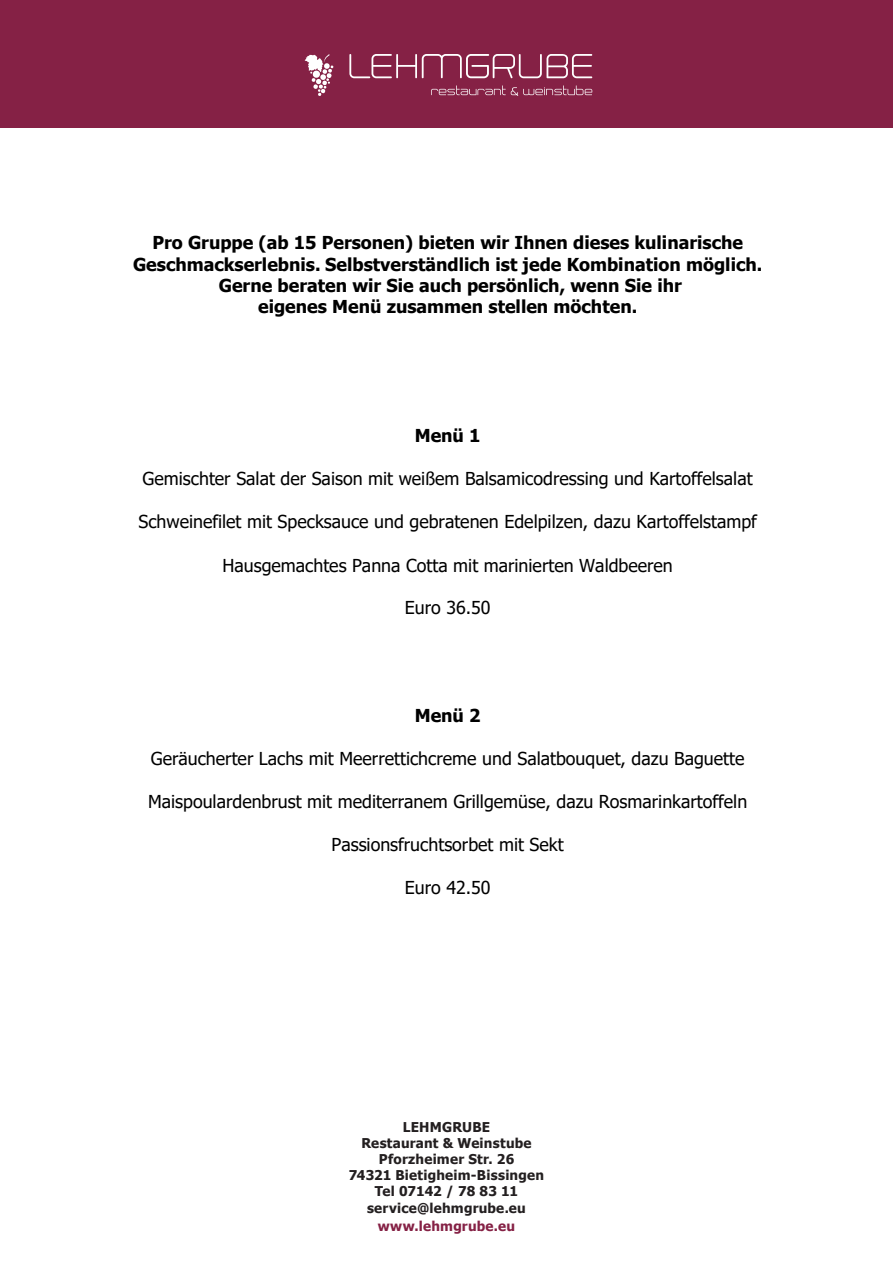
<style>
.page{position:relative;width:893px;height:1263px;background:#fff}
.page>*{position:absolute;margin:0;border:0;box-sizing:border-box;transform-origin:0 0}
.t1{font:17.85px "Tahoma";color:#000}
.t2{font:700 17.85px/21.5px "Tahoma";color:#000;text-align:center}
.t3{font:700 13.5px/16.2px "Tahoma";letter-spacing:.015em;color:#231f20;text-align:center}
.t4{font:700 13.5px "Tahoma";letter-spacing:.015em;color:#852145}
</style>
<div class="page">
<div style="left:0;top:0;width:893px;height:128px;background:#852145"></div>
<svg style="left:305px;top:54px;width:29px;height:42px"></svg>
<svg style="left:349px;top:54px;width:243px;height:24px"></svg>
<svg style="left:431px;top:85px;width:161px;height:11px"></svg>
<p class="t2" style="left:133px;top:232px;width:631px">Pro Gruppe (ab 15 Personen) bieten wir Ihnen dieses kulinarische Geschmackserlebnis. Selbstverständlich ist jede Kombination möglich.<br>Gerne beraten wir Sie auch persönlich, wenn Sie ihr<br>eigenes Menü zusammen stellen möchten.</p>
<p class="t2" style="left:415px;top:426px;width:67px">Menü 1</p>
<p class="t1" style="left:143px;top:467px;width:611px">Gemischter Salat der Saison mit weißem Balsamicodressing und Kartoffelsalat</p>
<p class="t1" style="left:138px;top:510px;width:620px">Schweinefilet mit Specksauce und gebratenen Edelpilzen, dazu Kartoffelstampf</p>
<p class="t1" style="left:222px;top:553px;width:452px">Hausgemachtes Panna Cotta mit marinierten Waldbeeren</p>
<p class="t1" style="left:405px;top:596px;width:87px">Euro 36.50</p>
<p class="t2" style="left:415px;top:705px;width:67px">Menü 2</p>
<p class="t1" style="left:151px;top:746px;width:595px">Geräucherter Lachs mit Meerrettichcreme und Salatbouquet, dazu Baguette</p>
<p class="t1" style="left:148px;top:789px;width:601px">Maispoulardenbrust mit mediterranem Grillgemüse, dazu Rosmarinkartoffeln</p>
<p class="t1" style="left:332px;top:832px;width:234px">Passionsfruchtsorbet mit Sekt</p>
<p class="t1" style="left:405px;top:875px;width:87px">Euro 42.50</p>
<p class="t3" style="left:349px;top:1118px;width:197px">LEHMGRUBE<br>Restaurant &amp; Weinstube<br>Pforzheimer Str. 26<br>74321 Bietigheim-Bissingen<br>Tel 07142 / 78 83 11 service@lehmgrube.eu</p>
<p class="t4" style="left:378px;top:1216px;width:139px">www.lehmgrube.eu</p>
</div>
